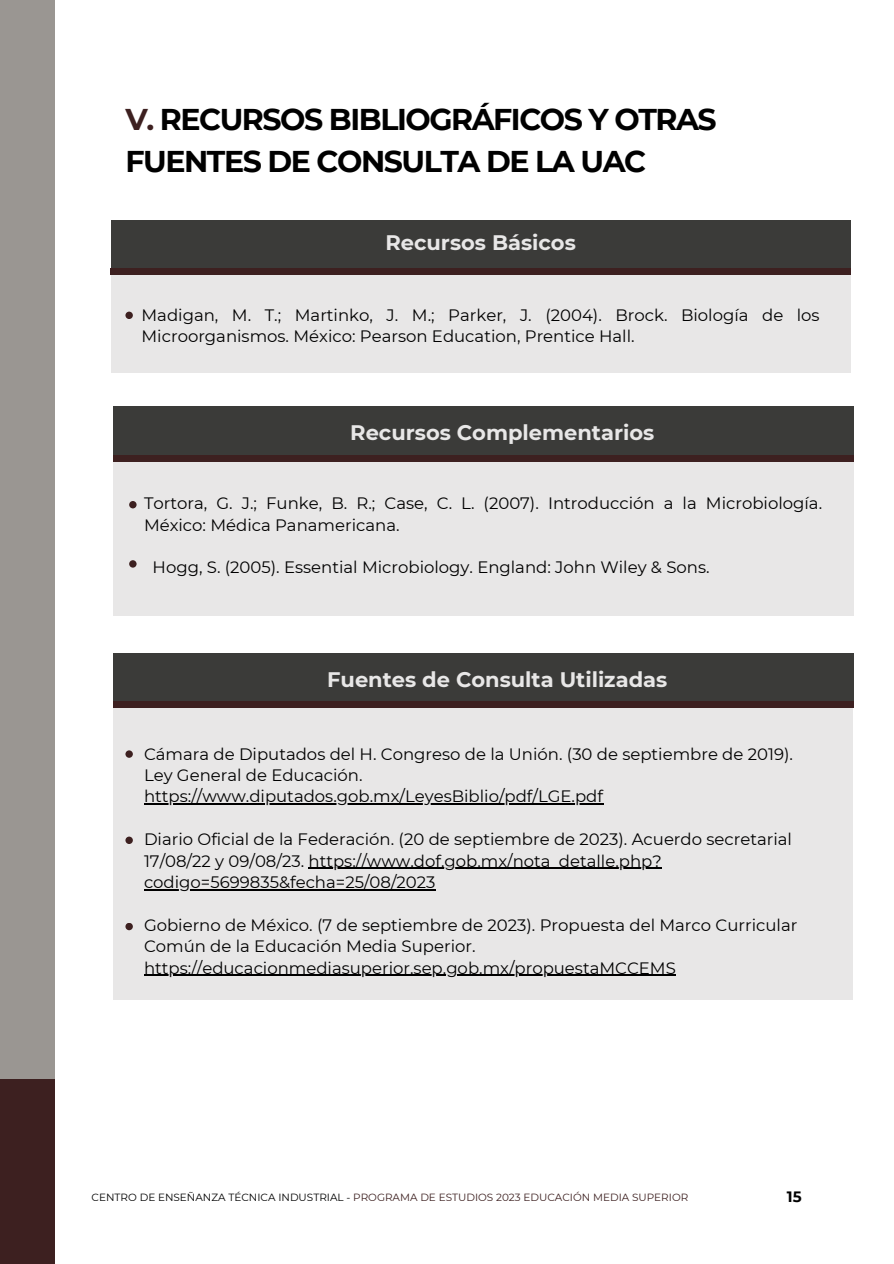
<style>
.page{position:relative;width:894px;height:1264px;background:#fff}
.page>*{position:absolute;margin:0;border:0;box-sizing:border-box;transform-origin:0 0}
.t1{font:700 30px/41.7px "Montserrat";letter-spacing:-.05em;color:#000}
.t2{font:700 21px "Montserrat";color:#e8e7e7}
.t3{font:16.5px/21.3px "Montserrat";color:#000}
.t4{font:700 15px "Montserrat";color:#000}
.t5{font:10.5px "Montserrat";color:#3d2020}
.s1{color:#3d2020}
.s2{color:#000}
</style>
<div class="page">
<div style="left:111px;top:271px;width:739px;height:102px;background:#e8e7e7"></div>
<div style="left:111px;top:220px;width:739px;height:49px;background:#3b3b39"></div>
<div style="left:111px;top:268px;width:739px;height:6px;background:#3d2020"></div>
<div style="left:113px;top:459px;width:739px;height:156px;background:#e8e7e7"></div>
<div style="left:113px;top:405px;width:739px;height:51px;background:#3b3b39"></div>
<div style="left:113px;top:455px;width:739px;height:7px;background:#3d2020"></div>
<div style="left:113px;top:704px;width:739px;height:295px;background:#e8e7e7"></div>
<div style="left:113px;top:653px;width:739px;height:49px;background:#3b3b39"></div>
<div style="left:113px;top:701px;width:739px;height:6px;background:#3d2020"></div>
<hr style="left:144px;top:803px;width:459px;height:1px;background:#000">
<hr style="left:308px;top:867px;width:353px;height:1px;background:#000">
<hr style="left:144px;top:889px;width:291px;height:1px;background:#000">
<hr style="left:144px;top:974px;width:531px;height:1px;background:#000">
<div style="left:125px;top:311px;width:8px;height:8px;background:#3d2020;border-radius:50%"></div>
<div style="left:129px;top:501px;width:7px;height:7px;background:#3d2020;border-radius:50%"></div>
<div style="left:129px;top:560px;width:7px;height:7px;background:#3d2020;border-radius:50%"></div>
<div style="left:125px;top:750px;width:8px;height:7px;background:#3d2020;border-radius:50%"></div>
<div style="left:125px;top:836px;width:8px;height:8px;background:#3d2020;border-radius:50%"></div>
<svg style="left:125px;top:922px;width:8px;height:8px"></svg>
<div style="left:0;top:0;width:55px;height:1078px;background:#9a9692"></div>
<div style="left:0;top:1078px;width:55px;height:185px;background:#3d2020"></div>
<h1 class="t1" style="left:125px;top:98px;width:592px"><span class="s1">V.</span> RECURSOS BIBLIOGRÁFICOS Y OTRAS<br>FUENTES DE CONSULTA DE LA UAC</h1>
<h2 class="t2" style="left:385px;top:229px;width:192px">Recursos Básicos</h2>
<h3 class="t3" style="left:141px;top:304px;width:679px">Madigan, M. T.; Martinko, J. M.; Parker, J. (2004). Brock. Biología de los<br>Microorganismos. México: Pearson Education, Prentice Hall.</h3>
<h2 class="t2" style="left:350px;top:420px;width:305px">Recursos Complementarios</h2>
<h3 class="t3" style="left:144px;top:492px;width:679px">Tortora, G. J.; Funke, B. R.; Case, C. L. (2007). Introducción a la Microbiología.<br>México: Médica Panamericana.</h3>
<h3 class="t3" style="left:153px;top:556px;width:558px">Hogg, S. (2005). Essential Microbiology. England: John Wiley &amp; Sons.</h3>
<h2 class="t2" style="left:327px;top:666px;width:341px">Fuentes de Consulta Utilizadas</h2>
<h3 class="t3" style="left:144px;top:743px;width:650px">Cámara de Diputados del H. Congreso de la Unión. (30 de septiembre de 2019).<br>Ley General de Educación.</h3>
<h3 class="t3" style="left:144px;top:786px;width:460px">https://www.diputados.gob.mx/LeyesBiblio/pdf/LGE.pdf</h3>
<h3 class="t3" style="left:144px;top:828px;width:649px">Diario Oficial de la Federación. (20 de septiembre de 2023). Acuerdo secretarial<br>17/08/22 y 09/08/23. https://www.dof.gob.mx/nota_detalle.php?</h3>
<p class="t3" style="left:144px;top:871px;width:293px">codigo=5699835&amp;fecha=25/08/2023</p>
<p class="t3" style="left:144px;top:914px;width:654px">Gobierno de México. (7 de septiembre de 2023). Propuesta del Marco Curricular<br>Común de la Educación Media Superior.</p>
<p class="t3" style="left:144px;top:957px;width:533px">https://educacionmediasuperior.sep.gob.mx/propuestaMCCEMS</p>
<p class="t5" style="left:92px;top:1191px;width:598px"><span class="s2">CENTRO DE ENSEÑANZA TÉCNICA INDUSTRIAL -</span> PROGRAMA DE ESTUDIOS 2023 EDUCACIÓN MEDIA SUPERIOR</p>
<p class="t4" style="left:786px;top:1187px;width:16px">15</p>
</div>
